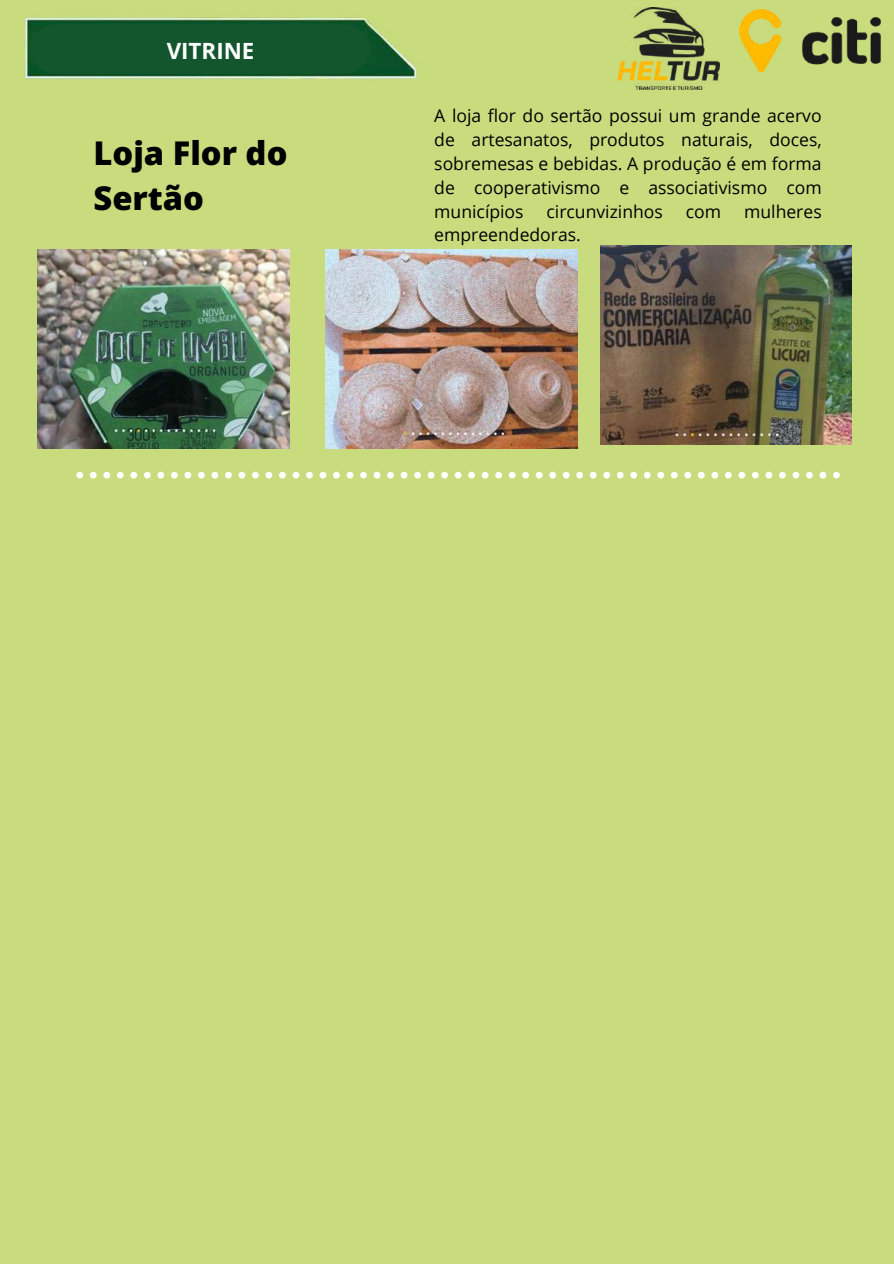
<style>
.page{position:relative;width:894px;height:1264px;background:#fff}
.page>*{position:absolute;margin:0;border:0;box-sizing:border-box;transform-origin:0 0}
.t1{font:800 32.7px/45px "Open Sans";color:#000}
.t2{font:700 22.35px "Open Sans";color:#fff}
.t3{font:17.55px/23.9px "Open Sans";color:#000;text-align:justify}
</style>
<div class="page">
<div style="left:0;top:0;width:893px;height:1263px;background:#c8dc7e"></div>
<svg style="left:76px;top:472px;width:763px;height:6px"></svg>
<img style="left:25px;top:17px;width:392px;height:62px">
<div style="left:31px;top:24px;width:338px;height:50px;background:#13562e"></div>
<img style="left:326px;top:249px;width:251px;height:200px">
<img style="left:600px;top:245px;width:251px;height:199px">
<img style="left:38px;top:249px;width:251px;height:200px">
<img style="left:739px;top:9px;width:141px;height:62px">
<img style="left:617px;top:8px;width:101px;height:82px">
<p class="t2" style="left:167px;top:35px;width:89px">VITRINE</p>
<h1 class="t1" style="left:93px;top:130px;width:195px">Loja Flor do<br>Sertão</h1>
<p class="t3" style="left:434px;top:103px;width:389px">A loja flor do sertão possui um grande acervo de artesanatos, produtos naturais, doces, sobremesas e bebidas. A produção é em forma de cooperativismo e associativismo com municípios</p>
<p class="t3" style="left:546px;top:199px;width:118px">circunvizinhos</p>
<p class="t3" style="left:685px;top:199px;width:37px">com</p>
<p class="t3" style="left:744px;top:199px;width:79px">mulheres</p>
<p class="t3" style="left:434px;top:223px;width:148px">empreendedoras.</p>
</div>
